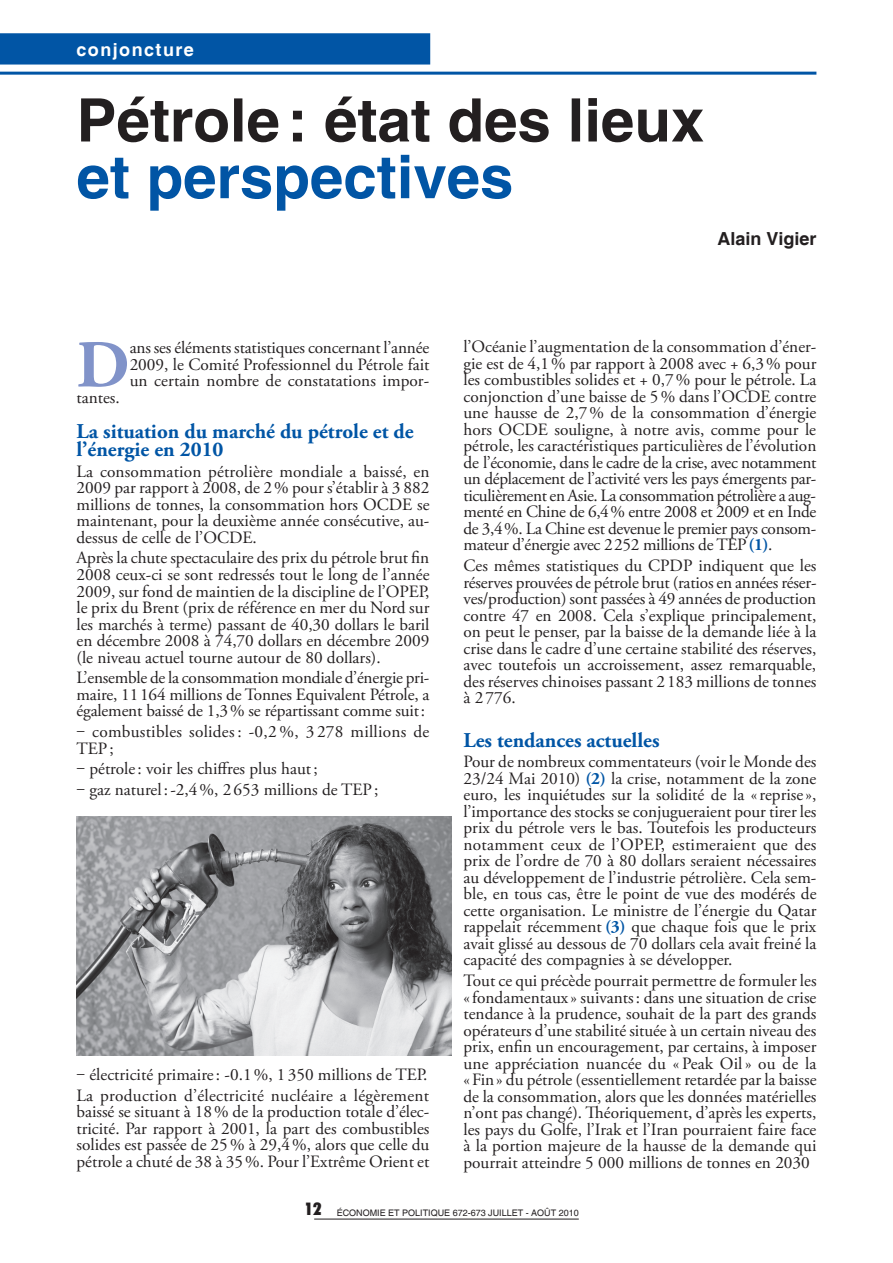
<style>
.page{position:relative;width:893px;height:1263px;background:#fff}
.page>*{position:absolute;margin:0;border:0;box-sizing:border-box;transform-origin:0 0}
.t1{font:700 67.05px "Adobe Garamond Pro";color:#8193c9}
.t2{font:700 60px "Helvetica";color:#231f20}
.t3{font:700 60px "Helvetica";color:#0155a5}
.t4{font:700 21px/18px "Adobe Garamond Pro";color:#0155a5}
.t5{font:700 18px "Helvetica";letter-spacing:.08em;color:#fff}
.t6{font:700 18px "Helvetica";color:#231f20}
.t7{font:17.25px/16.5px "Adobe Garamond Pro";color:#231f20;text-align:justify}
.t8{font:900 condensed 17.25px "Futura BT";color:#231f20}
.t9{font:9px "Helvetica";color:#231f20}
.s1{font-weight:700;color:#0155a5}
</style>
<div class="page">
<hr style="left:0;top:72px;width:816px;height:3px;background:#0155a5">
<div style="left:0;top:33px;width:430px;height:32px;background:#0155a5"></div>
<hr style="left:314px;top:1219px;width:265px;height:1px;background:#231f20">
<img style="left:77px;top:816px;width:375px;height:240px">
<p class="t5" style="left:77px;top:38px;width:119px">conjoncture</p>
<h2 class="t2" style="left:77px;top:84px;width:629px">Pétrole: état des lieux</h2>
<h2 class="t3" style="left:77px;top:140px;width:438px">et perspectives</h2>
<p class="t6" style="left:717px;top:228px;width:101px">Alain Vigier</p>
<h1 class="t1" style="left:77px;top:326px;width:55px">D</h1>
<p class="t7" style="left:130px;top:340px;width:301px">ans ses éléments statistiques concernant l’année 2009, le Comité Professionnel du Pétrole fait un certain nombre de constatations impor-</p>
<p class="t7" style="left:77px;top:390px;width:45px">tantes.</p>
<p class="t4" style="left:77px;top:423px;width:339px">La situation du marché du pétrole et de l’énergie en 2010</p>
<p class="t7" style="left:77px;top:464px;width:355px">La consommation pétrolière mondiale a baissé, en 2009 par rapport à 2008, de 2% pour s’établir à 3 882 millions de tonnes, la consommation hors OCDE se maintenant, pour la deuxième année consécutive, au&shy;dessus de celle de l’OCDE.</p>
<p class="t7" style="left:77px;top:550px;width:354px">Après la chute spectaculaire des prix du pétrole brut fin 2008 ceux-ci se sont redressés tout le long de l’année 2009, sur fond de maintien de la discipline de l’OPEP, le prix du Brent (prix de référence en mer du Nord sur les marchés à terme) passant de 40,30 dollars le baril en décembre 2008 à 74,70 dollars en décembre 2009 (le niveau actuel tourne autour de 80 dollars).</p>
<p class="t7" style="left:77px;top:670px;width:354px">L’ensemble de la consommation mondiale d’énergie pri&shy;maire, 11164 millions de Tonnes Equivalent Pétrole, a également baissé de 1,3% se répartissant comme suit:</p>
<p class="t7" style="left:76px;top:724px;width:354px">‒ combustibles solides : -0,2 %, 3 278 millions de<br>TEP;</p>
<p class="t7" style="left:76px;top:759px;width:304px;line-height:20.7px">‒ pétrole: voir les chiffres plus haut;<br>‒ gaz naturel:-2,4%, 2653 millions de TEP;</p>
<p class="t7" style="left:76px;top:1065px;width:354px;line-height:20.7px">‒ électricité primaire: -0.1%, 1350 millions de TEP.<br>La production d’électricité nucléaire a légèrement</p>
<p class="t7" style="left:76px;top:1104px;width:354px">baissé se situant à 18% de la production totale d’élec&shy;tricité. Par rapport à 2001, la part des combustibles solides est passée de 25% à 29,4%, alors que celle du pétrole a chuté de 38 à 35%. Pour l’Extrême Orient et</p>
<p class="t7" style="left:463px;top:339px;width:354px">l’Océanie l’augmentation de la consommation d’éner&shy;gie est de 4,1% par rapport à 2008 avec + 6,3% pour les combustibles solides et + 0,7% pour le pétrole. La conjonction d’une baisse de 5% dans l’OCDE contre une hausse de 2,7% de la consommation d’énergie hors OCDE souligne, à notre avis, comme pour le pétrole, les caractéristiques particulières de l’évolution de l’économie, dans le cadre de la crise, avec notamment un déplacement de l’activité vers les pays émergents par&shy;ticulièrement en Asie. La consommation pétrolière a aug&shy;menté en Chine de 6,4% entre 2008 et 2009 et en Inde de 3,4%. La Chine est devenue le premier pays consom&shy;mateur d’énergie avec 2252 millions de TEP<span class="s1">(1)</span>.</p>
<p class="t7" style="left:463px;top:558px;width:355px">Ces mêmes statistiques du CPDP indiquent que les réserves prouvées de pétrole brut (ratios en années réser&shy;ves/production) sont passées à 49 années de production contre 47 en 2008. Cela s’explique principalement, on peut le penser, par la baisse de la demande liée à la crise dans le cadre d’une certaine stabilité des réserves, avec toutefois un accroissement, assez remarquable, des réserves chinoises passant 2183 millions de tonnes à 2776.</p>
<p class="t4" style="left:463px;top:731px;width:198px">Les tendances actuelles</p>
<p class="t7" style="left:463px;top:754px;width:355px">Pour de nombreux commentateurs (voir le Monde des 23/24 Mai 2010) <span class="s1">(2)</span> la crise, notamment de la zone euro, les inquiétudes sur la solidité de la «reprise», l’importance des stocks se conjugueraient pour tirer les prix du pétrole vers le bas. Toutefois les producteurs notamment ceux de l’OPEP, estimeraient que des prix de l’ordre de 70 à 80 dollars seraient nécessaires au développement de l’industrie pétrolière. Cela sem&shy;ble, en tous cas, être le point de vue des modérés de cette organisation. Le ministre de l’énergie du Qatar rappelait récemment <span class="s1">(3)</span> que chaque fois que le prix avait glissé au dessous de 70 dollars cela avait freiné la capacité des compagnies à se développer.</p>
<p class="t7" style="left:463px;top:973px;width:355px">Tout ce qui précède pourrait permettre de formuler les «fondamentaux » suivants: dans une situation de crise tendance à la prudence, souhait de la part des grands opérateurs d’une stabilité située à un certain niveau des prix, enfin un encouragement, par certains, à imposer une appréciation nuancée du « Peak Oil» ou de la «Fin» du pétrole (essentiellement retardée par la baisse de la consommation, alors que les données matérielles n’ont pas changé). Théoriquement, d’après les experts, les pays du Golfe, l’Irak et l’Iran pourraient faire face à la portion majeure de la hausse de la demande qui pourrait atteindre 5 000 millions de tonnes en 2030</p>
<p class="t8" style="left:305px;top:1198px;width:19px">12</p>
<p class="t9" style="left:337px;top:1208px;width:244px">ÉCONOMIE ET POLITIQUE 672-673 JUILLET - AOÛT 2010</p>
</div>
